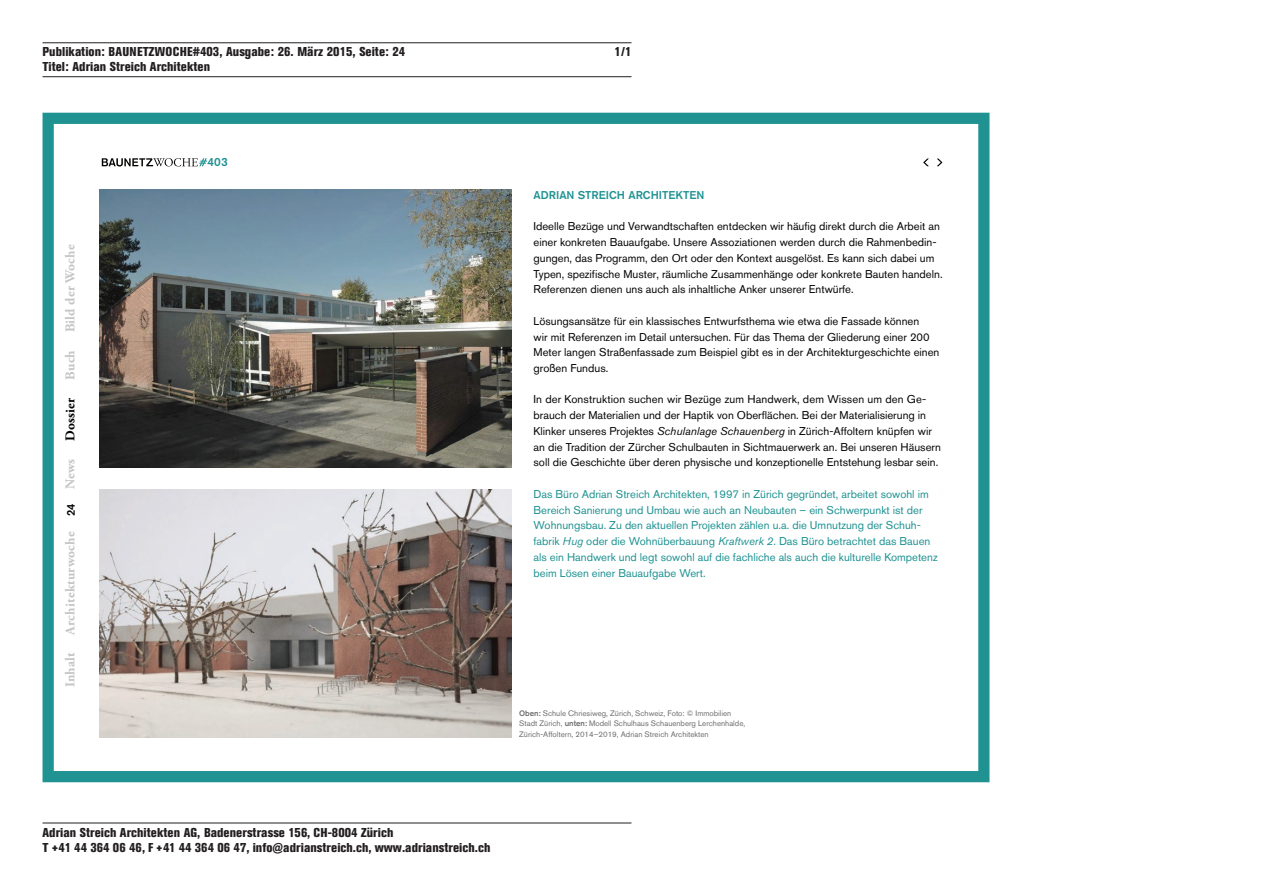
<style>
.page{position:relative;width:1263px;height:893px;background:#fff}
.page>*{position:absolute;margin:0;border:0;box-sizing:border-box;transform-origin:0 0}
.t1{font:700 13.5px "Adobe Garamond Pro";letter-spacing:.02em;color:#c6c5c4}
.t2{font:700 13.5px "Adobe Garamond Pro";letter-spacing:.02em;color:#040503}
.t3{font:800 condensed 12.75px/15px "Akzidenz Grotesk BE";letter-spacing:.005em;color:#231f20}
.t4{font:500 11.85px "Akzidenz Grotesk BQ";color:#209292}
.t5{font:11.25px/15.8px "Akzidenz Grotesk BQ";color:#040503}
.t6{font:11.25px/15.8px "Akzidenz Grotesk BQ";color:#209292}
.t7{font:500 11.25px "Akzidenz Grotesk BQ";color:#209292}
.t8{font:500 11.25px "Akzidenz Grotesk BQ";color:#040503}
.t9{font:7.8px/10.1px "Akzidenz Grotesk BQ";color:#6f6f6f}
.s1{font-style:italic}
.s2{font-weight:500}
</style>
<div class="page">
<hr style="left:43px;top:823px;width:588px;height:1px;background:#231f20">
<hr style="left:43px;top:43px;width:588px;height:1px;background:#231f20">
<hr style="left:43px;top:76px;width:588px;height:1px;background:#231f20">
<div style="left:43px;top:113px;width:946px;height:669px;border:11px solid #209292"></div>
<svg style="left:937px;top:159px;width:5px;height:7px"></svg>
<svg style="left:923px;top:159px;width:6px;height:7px"></svg>
<img style="left:100px;top:189px;width:411px;height:278px">
<img style="left:100px;top:490px;width:411px;height:248px">
<svg style="left:102px;top:158px;width:105px;height:8px"></svg>
<p class="t3" style="left:43px;top:45px;width:364px">Publikation: BAUNETZWOCHE#403, Ausgabe: 26. März 2015, Seite: 24</p>
<p class="t3" style="left:615px;top:45px;width:18px">1/1</p>
<p class="t3" style="left:43px;top:60px;width:169px">Titel: Adrian Streich Architekten</p>
<p class="t1" style="left:62px;top:332px;width:89px;rotate:-90deg">Bild der Woche</p>
<p class="t1" style="left:62px;top:380px;width:31px;rotate:-90deg">Buch</p>
<p class="t2" style="left:62px;top:441px;width:45px;rotate:-90deg">Dossier</p>
<p class="t1" style="left:62px;top:489px;width:32px;rotate:-90deg">News</p>
<p class="t8" style="left:64px;top:516px;width:14px;rotate:-90deg">24</p>
<p class="t1" style="left:62px;top:634px;width:105px;rotate:-90deg">Architekturwoche</p>
<p class="t1" style="left:62px;top:687px;width:37px;rotate:-90deg">Inhalt</p>
<p class="t4" style="left:207px;top:155px;width:22px">403</p>
<p class="t7" style="left:533px;top:188px;width:172px">ADRIAN STREICH ARCHITEKTEN</p>
<p class="t5" style="left:533px;top:218px;width:410px">Ideelle Bezüge und Verwandtschaften entdecken wir häufig direkt durch die Arbeit an einer konkreten Bauaufgabe. Unsere Assoziationen werden durch die Rahmenbedin&shy;gungen, das Programm, den Ort oder den Kontext ausgelöst. Es kann sich dabei um Typen, spezifische Muster, räumliche Zusammenhänge oder konkrete Bauten handeln.<br>Referenzen dienen uns auch als inhaltliche Anker unserer Entwürfe.</p>
<p class="t5" style="left:533px;top:313px;width:407px">Lösungsansätze für ein klassisches Entwurfsthema wie etwa die Fassade können<br>wir mit Referenzen im Detail untersuchen. Für das Thema der Gliederung einer 200<br>Meter langen Straßenfassade zum Beispiel gibt es in der Architekturgeschichte einen großen Fundus.</p>
<p class="t5" style="left:533px;top:392px;width:409px">In der Konstruktion suchen wir Bezüge zum Handwerk, dem Wissen um den Ge&shy;brauch der Materialien und der Haptik von Oberflächen. Bei der Materialisierung in Klinker unseres Projektes <span class="s1">Schulanlage Schauenberg</span> in Zürich-Affoltern knüpfen wir an die Tradition der Zürcher Schulbauten in Sichtmauerwerk an. Bei unseren Häusern soll die Geschichte über deren physische und konzeptionelle Entstehung lesbar sein.</p>
<p class="t6" style="left:533px;top:486px;width:406px">Das Büro Adrian Streich Architekten, 1997 in Zürich gegründet, arbeitet sowohl im Bereich Sanierung und Umbau wie auch an Neubauten – ein Schwerpunkt ist der Wohnungsbau. Zu den aktuellen Projekten zählen u.a. die Umnutzung der Schuh&shy;fabrik <span class="s1">Hug</span> oder die Wohnüberbauung <span class="s1">Kraftwerk 2</span>. Das Büro betrachtet das Bauen als ein Handwerk und legt sowohl auf die fachliche als auch die kulturelle Kompetenz beim Lösen einer Bauaufgabe Wert.</p>
<p class="t9" style="left:519px;top:708px;width:228px"><span class="s2">Oben:</span> Schule Chriesiweg, Zürich, Schweiz, Foto: © Immobilien<br>Stadt Zürich, <span class="s2">unten:</span> Modell Schulhaus Schauenberg Lerchenhalde,<br>Zürich-Affoltern, 2014–2019, Adrian Streich Architekten</p>
<p class="t3" style="left:43px;top:825px;width:449px">Adrian Streich Architekten AG, Badenerstrasse 156, CH-8004 Zürich<br>T +41 44 364 06 46, F +41 44 364 06 47, info@adrianstreich.ch, www.adrianstreich.ch</p>
</div>
